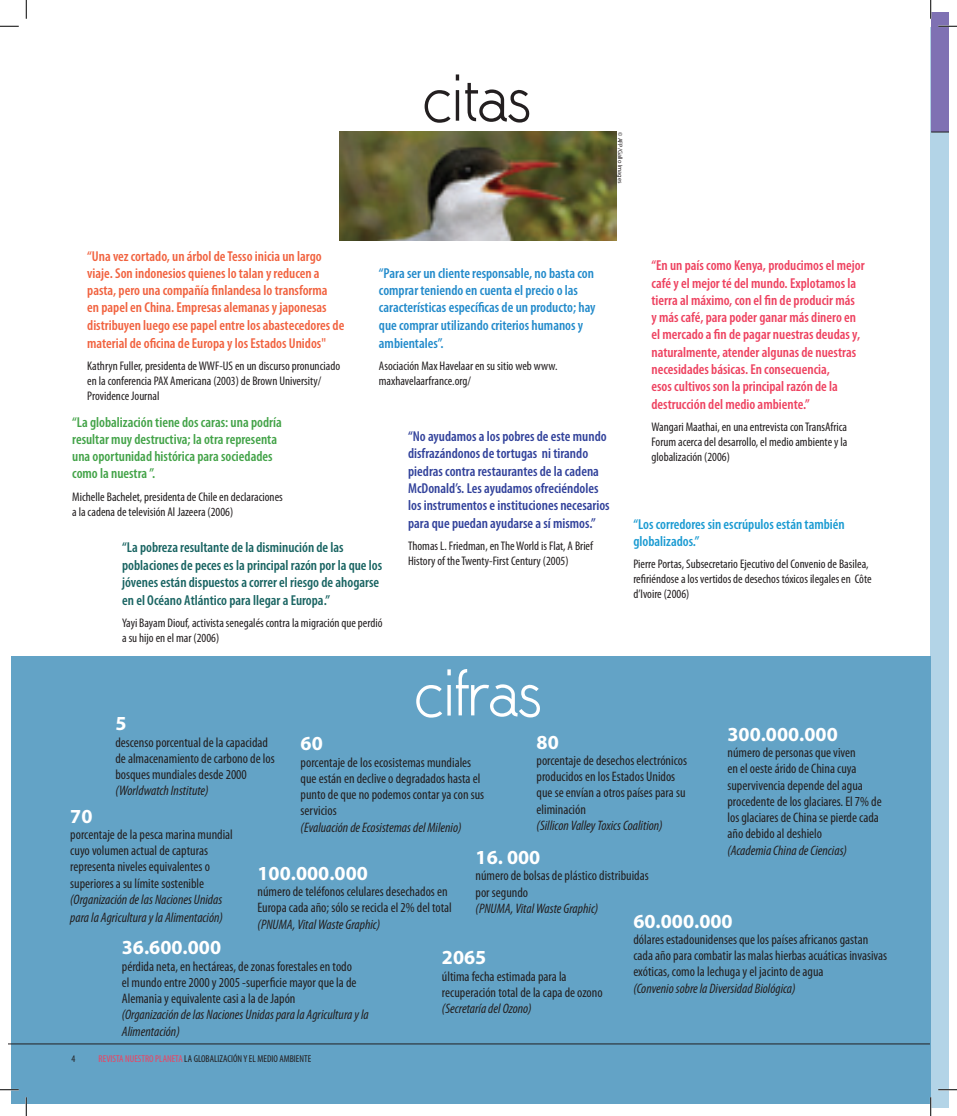
<style>
.page{position:relative;width:957px;height:1116px;background:#fff}
.page>*{position:absolute;margin:0;border:0;box-sizing:border-box;transform-origin:0 0}
.t1{font:62.5px "Andrew Andreas Plain";letter-spacing:-.05em;color:#fff}
.t2{font:62.5px "Andrew Andreas Plain";letter-spacing:-.05em;color:#231f20}
.t3{font:700 20px "Myriad Pro";color:#fff}
.t4{font:700 20px "Myriad";color:#fff}
.t5{font:600 condensed 14.38px/17.4px "Myriad Pro";color:#ee4260}
.t6{font:600 condensed 14.38px/17.4px "Myriad Pro";color:#f1623f}
.t7{font:600 condensed 14.38px/17.4px "Myriad Pro";color:#32429b}
.t8{font:600 condensed 14.38px/17.5px "Myriad Pro";color:#196462}
.t9{font:600 condensed 14.38px/17.4px "Myriad Pro";color:#238bcb}
.t10{font:600 condensed 14.38px/17.2px "Myriad Pro";color:#43a348}
.t11{font:600 condensed 14.38px/17.2px "Myriad Pro";color:#1b9bd2}
.t12{font:condensed 13.75px/16.2px "Myriad Pro";color:#231f20}
.t13{font:italic condensed 13.75px/18px "Myriad Pro";color:#231f20}
.t14{font:condensed 12.5px/15px "Myriad Pro";color:#231f20}
.t15{font:condensed 10px "Myriad Pro";color:#231f20}
.t16{font:6.25px "Myriad Pro";color:#231f20}
.s1{color:#ee4260}
</style>
<div class="page">
<div style="left:930px;top:28px;width:18px;height:1079px;background:#b3d4e7"></div>
<div style="left:12px;top:656px;width:918px;height:447px;background:#63a3c6"></div>
<img style="left:340px;top:132px;width:276px;height:108px">
<div style="left:931px;top:13px;width:17px;height:119px;background:#7f71b3"></div>
<svg style="left:931px;top:132px;width:17px;height:1px"></svg>
<hr style="left:9px;top:1043px;width:920px;height:1px;background:#231f20">
<svg style="left:0;top:25px;width:19px;height:2px"></svg>
<svg style="left:938px;top:25px;width:18px;height:2px"></svg>
<svg style="left:0;top:1088px;width:19px;height:2px"></svg>
<svg style="left:938px;top:1088px;width:18px;height:2px"></svg>
<svg style="left:25px;top:0;width:2px;height:19px"></svg>
<svg style="left:25px;top:1097px;width:2px;height:18px"></svg>
<svg style="left:930px;top:0;width:1px;height:19px"></svg>
<svg style="left:929px;top:1097px;width:2px;height:18px"></svg>
<h1 class="t2" style="left:422px;top:60px;width:111px">citas</h1>
<p class="t16" style="left:624px;top:132px;width:53px;rotate:90deg">© AFP/Gallo Images</p>
<p class="t6" style="left:87px;top:247px;width:258px">“Una vez cortado, un árbol de Tesso inicia un largo viaje. Son indonesios quienes lo talan y reducen a pasta, pero una compañía finlandesa lo transforma<br>en papel en China. Empresas alemanas y japonesas distribuyen luego ese papel entre los abastecedores de material de oficina de Europa y los Estados Unidos"</p>
<p class="t14" style="left:87px;top:358px;width:254px">Kathryn Fuller, presidenta de WWF-US en un discurso pronunciado en la conferencia PAX Americana (2003) de Brown University/<br>Providence Journal</p>
<p class="t9" style="left:379px;top:264px;width:218px">“Para ser un cliente responsable, no basta con comprar teniendo en cuenta el precio o las características específicas de un producto; hay que comprar utilizando criterios humanos y ambientales”.</p>
<p class="t14" style="left:379px;top:358px;width:180px">Asociación Max Havelaar en su sitio web www. maxhavelaarfrance.org/</p>
<p class="t10" style="left:72px;top:413px;width:211px">“La globalización tiene dos caras: una podría resultar muy destructiva; la otra representa una oportunidad histórica para sociedades como la nuestra ”.</p>
<p class="t14" style="left:72px;top:489px;width:212px">Michelle Bachelet, presidenta de Chile en declaraciones a la cadena de televisión Al Jazeera (2006)</p>
<p class="t8" style="left:122px;top:538px;width:261px">“La pobreza resultante de la disminución de las poblaciones de peces es la principal razón por la que los jóvenes están dispuestos a correr el riesgo de ahogarse en el Océano Atlántico para llegar a Europa.”</p>
<p class="t14" style="left:122px;top:615px;width:262px">Yayi Bayam Diouf, activista senegalés contra la migración que perdió a su hijo en el mar (2006)</p>
<p class="t7" style="left:408px;top:427px;width:203px">“No ayudamos a los pobres de este mundo disfrazándonos de tortugas ni tirando piedras contra restaurantes de la cadena McDonald’s. Les ayudamos ofreciéndoles los instrumentos e instituciones necesarios para que puedan ayudarse a sí mismos.”</p>
<p class="t14" style="left:408px;top:538px;width:186px">Thomas L. Friedman, en The World is Flat, A Brief<br>History of the Twenty-First Century (2005)</p>
<p class="t5" style="left:651px;top:257px;width:214px">“En un país como Kenya, producimos el mejor café y el mejor té del mundo. Explotamos la tierra al máximo, con el fin de producir más<br>y más café, para poder ganar más dinero en el mercado a fin de pagar nuestras deudas y, naturalmente, atender algunas de nuestras necesidades básicas. En consecuencia,<br>esos cultivos son la principal razón de la destrucción del medio ambiente.”</p>
<p class="t14" style="left:651px;top:419px;width:197px;text-align:justify">Wangari Maathai, en una entrevista con TransAfrica Forum acerca del desarrollo, el medio ambiente y la globalización (2006)</p>
<p class="t11" style="left:633px;top:515px;width:213px">“Los corredores sin escrúpulos están también globalizados.”</p>
<p class="t14" style="left:633px;top:556px;width:240px">Pierre Portas, Subsecretario Ejecutivo del Convenio de Basilea, refiriéndose a los vertidos de desechos tóxicos ilegales en Côte d’Ivoire (2006)</p>
<h1 class="t1" style="left:414px;top:655px;width:130px">cifras</h1>
<h2 class="t3" style="left:115px;top:710px;width:13px">5</h2>
<p class="t12" style="left:115px;top:734px;width:161px">descenso porcentual de la capacidad de almacenamiento de carbono de los bosques mundiales desde 2000</p>
<p class="t13" style="left:115px;top:781px;width:95px">(Worldwatch Institute)</p>
<h2 class="t3" style="left:727px;top:721px;width:112px">300.000.000</h2>
<p class="t12" style="left:727px;top:744px;width:156px">número de personas que viven<br>en el oeste árido de China cuya supervivencia depende del agua procedente de los glaciares. El 7% de los glaciares de China se pierde cada año debido al deshielo</p>
<p class="t13" style="left:727px;top:841px;width:121px">(Academia China de Ciencias)</p>
<h2 class="t3" style="left:536px;top:728px;width:24px">80</h2>
<p class="t12" style="left:536px;top:752px;width:152px">porcentaje de desechos electrónicos producidos en los Estados Unidos que se envían a otros países para su eliminación</p>
<p class="t13" style="left:536px;top:816px;width:128px">(Sillicon Valley Toxics Coalition)</p>
<h2 class="t4" style="left:300px;top:733px;width:24px">60</h2>
<p class="t12" style="left:300px;top:753px;width:185px">porcentaje de los ecosistemas mundiales que están en declive o degradados hasta el punto de que no podemos contar ya con sus servicios</p>
<p class="t13" style="left:300px;top:818px;width:162px">(Evaluación de Ecosistemas del Milenio)</p>
<h2 class="t3" style="left:70px;top:802px;width:24px">70</h2>
<p class="t12" style="left:70px;top:826px;width:164px">porcentaje de la pesca marina mundial cuyo volumen actual de capturas representa niveles equivalentes o superiores a su límite sostenible</p>
<p class="t13" style="left:70px;top:890px;width:154px">(Organización de las Naciones Unidas para la Agricultura y la Alimentación)</p>
<h2 class="t3" style="left:475px;top:844px;width:66px">16. 000</h2>
<p class="t12" style="left:475px;top:867px;width:174px">número de bolsas de plástico distribuidas por segundo</p>
<p class="t13" style="left:475px;top:899px;width:124px">(PNUMA, Vital Waste Graphic)</p>
<h2 class="t4" style="left:257px;top:862px;width:112px">100.000.000</h2>
<p class="t12" style="left:257px;top:883px;width:196px">número de teléfonos celulares desechados en<br>Europa cada año; sólo se recicla el 2% del total</p>
<p class="t13" style="left:257px;top:915px;width:124px">(PNUMA, Vital Waste Graphic)</p>
<h2 class="t3" style="left:633px;top:907px;width:101px">60.000.000</h2>
<p class="t12" style="left:633px;top:931px;width:255px">dólares estadounidenses que los países africanos gastan cada año para combatir las malas hierbas acuáticas invasivas exóticas, como la lechuga y el jacinto de agua</p>
<p class="t13" style="left:633px;top:978px;width:164px">(Convenio sobre la Diversidad Biológica)</p>
<h2 class="t4" style="left:122px;top:937px;width:101px">36.600.000</h2>
<p class="t12" style="left:122px;top:957px;width:236px">pérdida neta, en hectáreas, de zonas forestales en todo el mundo entre 2000 y 2005 -superficie mayor que la de<br>Alemania y equivalente casi a la de Japón</p>
<p class="t13" style="left:122px;top:1006px;width:248px;line-height:16.2px">(Organización de las Naciones Unidas para la Agricultura y la<br>Alimentación)</p>
<h2 class="t3" style="left:442px;top:944px;width:46px">2065</h2>
<p class="t12" style="left:442px;top:967px;width:162px">última fecha estimada para la recuperación total de la capa de ozono</p>
<p class="t13" style="left:442px;top:999px;width:91px">(Secretaría del Ozono)</p>
<p class="t15" style="left:99px;top:1053px;width:214px"><span class="s1">REVISTA NUESTRO PLANETA</span> LA GLOBALIZACIÓN Y EL MEDIO AMBIENTE</p>
</div>
